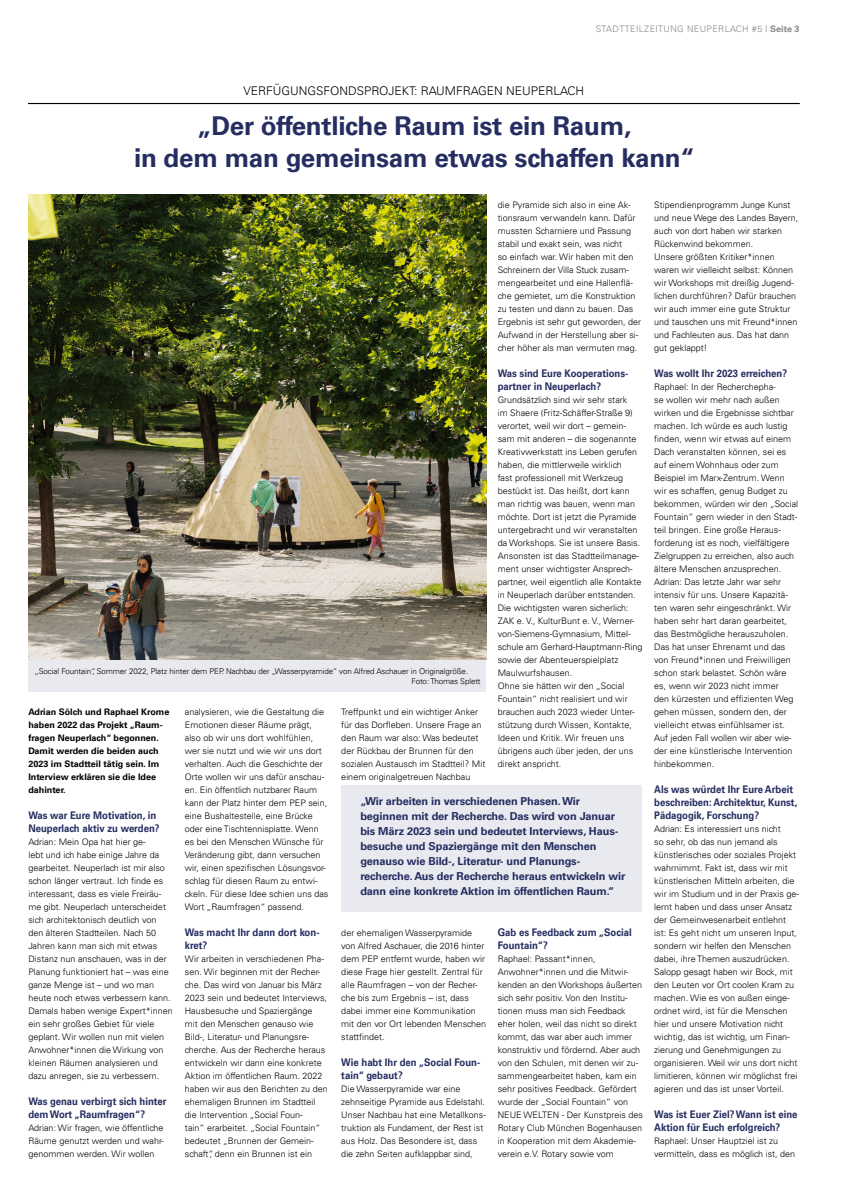
<style>
.page{position:relative;width:842px;height:1191px;background:#fff}
.page>*{position:absolute;margin:0;border:0;box-sizing:border-box;transform-origin:0 0}
.Headline_bold_blau{font:700 26px/31.2px "Univers LT";letter-spacing:-.01em;color:#252d61;text-align:center}
.t1{font:300 12px "Univers LT";color:#000}
.Zitate{font:700 11px/15px "Univers LT";letter-spacing:-.01em;color:#252d61}
.Fließtext_unterübers{font:700 10.5px/13px "Univers LT";color:#252d61;scale:.91 1}
.Fließtext{font:700 10.5px/13px "Univers LT";color:#252d61;scale:.91 1}
.Fließtext_bold{font:700 10.5px/13px "Univers LT";color:#252d61;scale:.91 1}
.Fließtext-2{font:300 9px/13px "Univers LT";color:#000}
.Fließtext_bold-2{font:700 9px/13px "Univers LT";color:#000}
.t2{font:300 9px "Univers LT";letter-spacing:.04em;color:#878787}
.Bildunterschriften{font:300 8px "Univers LT";letter-spacing:-.01em;color:#000}
.s1{font-weight:700}
</style>
<div class="page">
<hr style="left:28px;top:103px;width:771px;height:1px;background:#000">
<div style="left:29px;top:659px;width:457px;height:32px;background:#e9eaef"></div>
<img style="left:28px;top:194px;width:458px;height:465px">
<div style="left:341px;top:785px;width:301px;height:127px;background:#e9eaef"></div>
<p class="t2" style="left:596px;top:23px;width:205px">STADTTEILZEITUNG NEUPERLACH #5 I <span class="s1">Seite 3</span></p>
<p class="t1" style="left:243px;top:83px;width:342px">VERFÜGUNGSFONDSPROJEKT: RAUMFRAGEN NEUPERLACH</p>
<p class="Headline_bold_blau" style="left:134px;top:111px;width:562px">„Der öffentliche Raum ist ein Raum,<br>in dem man gemeinsam etwas schaffen kann“</p>
<p class="Fließtext-2" style="left:498px;top:198px;width:145px">die Pyramide sich also in eine Ak&shy;tionsraum verwandeln kann. Dafür mussten Scharniere und Passung stabil und exakt sein, was nicht<br>so einfach war. Wir haben mit den Schreinern der Villa Stuck zusam&shy;mengearbeitet und eine Hallenflä&shy;che gemietet, um die Konstruktion zu testen und dann zu bauen. Das Ergebnis ist sehr gut geworden, der Aufwand in der Herstellung aber si&shy;cher höher als man vermuten mag.</p>
<p class="Fließtext_unterübers" style="left:498px;top:366px;width:145px">Was sind Eure Kooperations&shy;partner in Neuperlach?</p>
<p class="Fließtext-2" style="left:498px;top:393px;width:146px">Grundsätzlich sind wir sehr stark<br>im Shaere (Fritz-Schäffer-Straße 9) verortet, weil wir dort – gemein&shy;sam mit anderen – die sogenannte Kreativwerkstatt ins Leben gerufen haben, die mittlerweile wirklich<br>fast professionell mit Werkzeug bestückt ist. Das heißt, dort kann man richtig was bauen, wenn man möchte. Dort ist jetzt die Pyramide untergebracht und wir veranstalten da Workshops. Sie ist unsere Basis.<br>Ansonsten ist das Stadtteilmanage&shy;ment unser wichtigster Ansprech&shy;partner, weil eigentlich alle Kontakte in Neuperlach darüber entstanden.<br>Die wichtigsten waren sicherlich:<br>ZAK e. V., KulturBunt e. V., Werner&shy;von-Siemens-Gymnasium, Mittel&shy;schule am Gerhard-Hauptmann-Ring sowie der Abenteuerspielplatz Maulwurfshausen.</p>
<p class="Fließtext-2" style="left:498px;top:679px;width:138px">Ohne sie hätten wir den „Social<br>Fountain“ nicht realisiert und wir brauchen auch 2023 wieder Unter&shy;stützung durch Wissen, Kontakte,<br>Ideen und Kritik. Wir freuen uns übrigens auch über jeden, der uns direkt anspricht.</p>
<p class="Bildunterschriften" style="left:34px;top:666px;width:435px">„Social Fountain“, Sommer 2022, Platz hinter dem PEP. Nachbau der „Wasserpyramide“ von Alfred Aschauer in Originalgröße.</p>
<p class="Bildunterschriften" style="left:412px;top:676px;width:70px">Foto: Thomas Splett</p>
<p class="Fließtext_bold-2" style="left:28px;top:705px;width:143px">Adrian Sölch und Raphael Krome haben 2022 das Projekt „Raum&shy;fragen Neuperlach“ begonnen.<br>Damit werden die beiden auch<br>2023 im Stadtteil tätig sein. Im<br>Interview erklären sie die Idee dahinter.</p>
<p class="Fließtext_bold" style="left:28px;top:808px;width:146px">Was war Eure Motivation, in<br>Neuperlach aktiv zu werden?</p>
<p class="Fließtext-2" style="left:28px;top:835px;width:146px">Adrian: Mein Opa hat hier ge-<br>lebt und ich habe einige Jahre da gearbeitet. Neuperlach ist mir also schon länger vertraut. Ich finde es interessant, dass es viele Freiräu&shy;me gibt. Neuperlach unterscheidet sich architektonisch deutlich von den älteren Stadtteilen. Nach 50<br>Jahren kann man sich mit etwas Distanz nun anschauen, was in der Planung funktioniert hat – was eine ganze Menge ist – und wo man heute noch etwas verbessern kann.<br>Damals haben wenige Expert*innen ein sehr großes Gebiet für viele geplant. Wir wollen nun mit vielen Anwohner*innen die Wirkung von kleinen Räumen analysieren und dazu anregen, sie zu verbessern.</p>
<p class="Fließtext_unterübers" style="left:28px;top:1094px;width:153px">Was genau verbirgt sich hinter dem Wort „Raumfragen“?</p>
<p class="Fließtext-2" style="left:28px;top:1121px;width:137px;text-align:justify">Adrian: Wir fragen, wie öffentliche Räume genutzt werden und wahr&shy;genommen werden. Wir wollen</p>
<p class="Fließtext-2" style="left:185px;top:705px;width:145px">analysieren, wie die Gestaltung die Emotionen dieser Räume prägt, also ob wir uns dort wohlfühlen, wer sie nutzt und wie wir uns dort verhalten. Auch die Geschichte der Orte wollen wir uns dafür anschau&shy;en. Ein öffentlich nutzbarer Raum kann der Platz hinter dem PEP sein, eine Bushaltestelle, eine Brücke oder eine Tischtennisplatte. Wenn es bei den Menschen Wünsche für Veränderung gibt, dann versuchen wir, einen spezifischen Lösungsvor&shy;schlag für diesen Raum zu entwi&shy;ckeln. Für diese Idee schien uns das Wort „Raumfragen“ passend.</p>
<p class="Fließtext_unterübers" style="left:185px;top:925px;width:149px">Was macht Ihr dann dort kon&shy;kret?</p>
<p class="Fließtext-2" style="left:185px;top:952px;width:144px">Wir arbeiten in verschiedenen Pha&shy;sen. Wir beginnen mit der Recher&shy;che. Das wird von Januar bis März 2023 sein und bedeutet Interviews, Hausbesuche und Spaziergänge<br>mit den Menschen genauso wie Bild-, Literatur- und Planungsre&shy;cherche. Aus der Recherche heraus entwickeln wir dann eine konkrete Aktion im öffentlichen Raum. 2022 haben wir aus den Berichten zu den ehemaligen Brunnen im Stadtteil die Intervention „Social Foun-<br>tain“ erarbeitet. „Social Fountain“ bedeutet „Brunnen der Gemein&shy;schaft“, denn ein Brunnen ist ein</p>
<p class="Fließtext-2" style="left:341px;top:705px;width:146px">Treffpunkt und ein wichtiger Anker für das Dorfleben. Unsere Frage an den Raum war also: Was bedeutet der Rückbau der Brunnen für den sozialen Austausch im Stadtteil? Mit einem originalgetreuen Nachbau</p>
<p class="Zitate" style="left:360px;top:794px;width:266px">„Wir arbeiten in verschiedenen Phasen. Wir beginnen mit der Recherche. Das wird von Januar bis März 2023 sein und bedeutet Interviews, Haus&shy;besuche und Spaziergänge mit den Menschen genauso wie Bild-, Literatur- und Planungs&shy;recherche. Aus der Recherche heraus entwickeln wir dann eine konkrete Aktion im öffentlichen Raum.“</p>
<p class="Fließtext_unterübers" style="left:498px;top:925px;width:149px">Gab es Feedback zum „Social<br>Fountain“?</p>
<p class="Fließtext-2" style="left:498px;top:952px;width:147px">Raphael: Passant*innen,<br>Anwohner*innen und die Mitwir&shy;kenden an den Workshops äußerten sich sehr positiv. Von den Institu&shy;tionen muss man sich Feedback eher holen, weil das nicht so direkt kommt, das war aber auch immer konstruktiv und fördernd. Aber auch von den Schulen, mit denen wir zu&shy;sammengearbeitet haben, kam ein sehr positives Feedback. Gefördert wurde der „Social Fountain“ von<br>NEUE WELTEN - Der Kunstpreis des<br>Rotary Club München Bogenhausen in Kooperation mit dem Akademie&shy;verein e.V. Rotary sowie vom</p>
<p class="Fließtext-2" style="left:341px;top:926px;width:146px">der ehemaligen Wasserpyramide von Alfred Aschauer, die 2016 hinter dem PEP entfernt wurde, haben wir diese Frage hier gestellt. Zentral für alle Raumfragen – von der Recher&shy;che bis zum Ergebnis – ist, dass dabei immer eine Kommunikation mit den vor Ort lebenden Menschen stattfindet.</p>
<p class="Fließtext_unterübers" style="left:341px;top:1055px;width:154px">Wie habt Ihr den „Social Foun&shy;tain“ gebaut?</p>
<p class="Fließtext-2" style="left:341px;top:1082px;width:146px">Die Wasserpyramide war eine zehnseitige Pyramide aus Edelstahl.<br>Unser Nachbau hat eine Metallkons&shy;truktion als Fundament, der Rest ist aus Holz. Das Besondere ist, dass die zehn Seiten aufklappbar sind,</p>
<p class="Fließtext-2" style="left:654px;top:198px;width:146px">Stipendienprogramm Junge Kunst und neue Wege des Landes Bayern, auch von dort haben wir starken<br>Rückenwind bekommen.</p>
<p class="Fließtext-2" style="left:654px;top:250px;width:145px">Unsere größten Kritiker*innen waren wir vielleicht selbst: Können wir Workshops mit dreißig Jugend&shy;lichen durchführen? Dafür brauchen wir auch immer eine gute Struktur und tauschen uns mit Freund*innen und Fachleuten aus. Das hat dann gut geklappt!</p>
<p class="Fließtext_unterübers" style="left:654px;top:366px;width:147px">Was wollt Ihr 2023 erreichen?</p>
<p class="Fließtext-2" style="left:654px;top:380px;width:145px">Raphael: In der Recherchepha-<br>se wollen wir mehr nach außen wirken und die Ergebnisse sichtbar machen. Ich würde es auch lustig finden, wenn wir etwas auf einem<br>Dach veranstalten können, sei es auf einem Wohnhaus oder zum<br>Beispiel im Marx-Zentrum. Wenn wir es schaffen, genug Budget zu bekommen, würden wir den „Social<br>Fountain“ gern wieder in den Stadt&shy;teil bringen. Eine große Heraus&shy;forderung ist es noch, vielfältigere<br>Zielgruppen zu erreichen, also auch ältere Menschen anzusprechen.</p>
<p class="Fließtext-2" style="left:654px;top:575px;width:141px">Adrian: Das letzte Jahr war sehr intensiv für uns. Unsere Kapazitä&shy;ten waren sehr eingeschränkt. Wir haben sehr hart daran gearbeitet, das Bestmögliche herauszuholen.<br>Das hat unser Ehrenamt und das von Freund*innen und Freiwilligen schon stark belastet. Schön wäre es, wenn wir 2023 nicht immer den kürzesten und effizienten Weg gehen müssen, sondern den, der vielleicht etwas einfühlsamer ist.<br>Auf jeden Fall wollen wir aber wie&shy;der eine künstlerische Intervention hinbekommen.</p>
<p class="Fließtext_unterübers" style="left:654px;top:782px;width:159px">Als was würdet Ihr Eure Arbeit beschreiben: Architektur, Kunst,<br>Pädagogik, Forschung?</p>
<p class="Fließtext-2" style="left:654px;top:822px;width:146px">Adrian: Es interessiert uns nicht<br>so sehr, ob das nun jemand als künstlerisches oder soziales Projekt wahrnimmt. Fakt ist, dass wir mit künstlerischen Mitteln arbeiten, die wir im Studium und in der Praxis ge&shy;lernt haben und dass unser Ansatz der Gemeinwesenarbeit entlehnt ist: Es geht nicht um unseren Input, sondern wir helfen den Menschen dabei, ihre Themen auszudrücken.<br>Salopp gesagt haben wir Bock, mit den Leuten vor Ort coolen Kram zu machen. Wie es von außen einge&shy;ordnet wird, ist für die Menschen hier und unsere Motivation nicht wichtig, das ist wichtig, um Finan&shy;zierung und Genehmigungen zu organisieren. Weil wir uns dort nicht limitieren, können wir möglichst frei agieren und das ist unser Vorteil.</p>
<p class="Fließtext" style="left:654px;top:1107px;width:159px">Was ist Euer Ziel? Wann ist eine<br>Aktion für Euch erfolgreich?</p>
<p class="Fließtext-2" style="left:654px;top:1134px;width:142px">Raphael: Unser Hauptziel ist zu vermitteln, dass es möglich ist, den</p>
</div>
